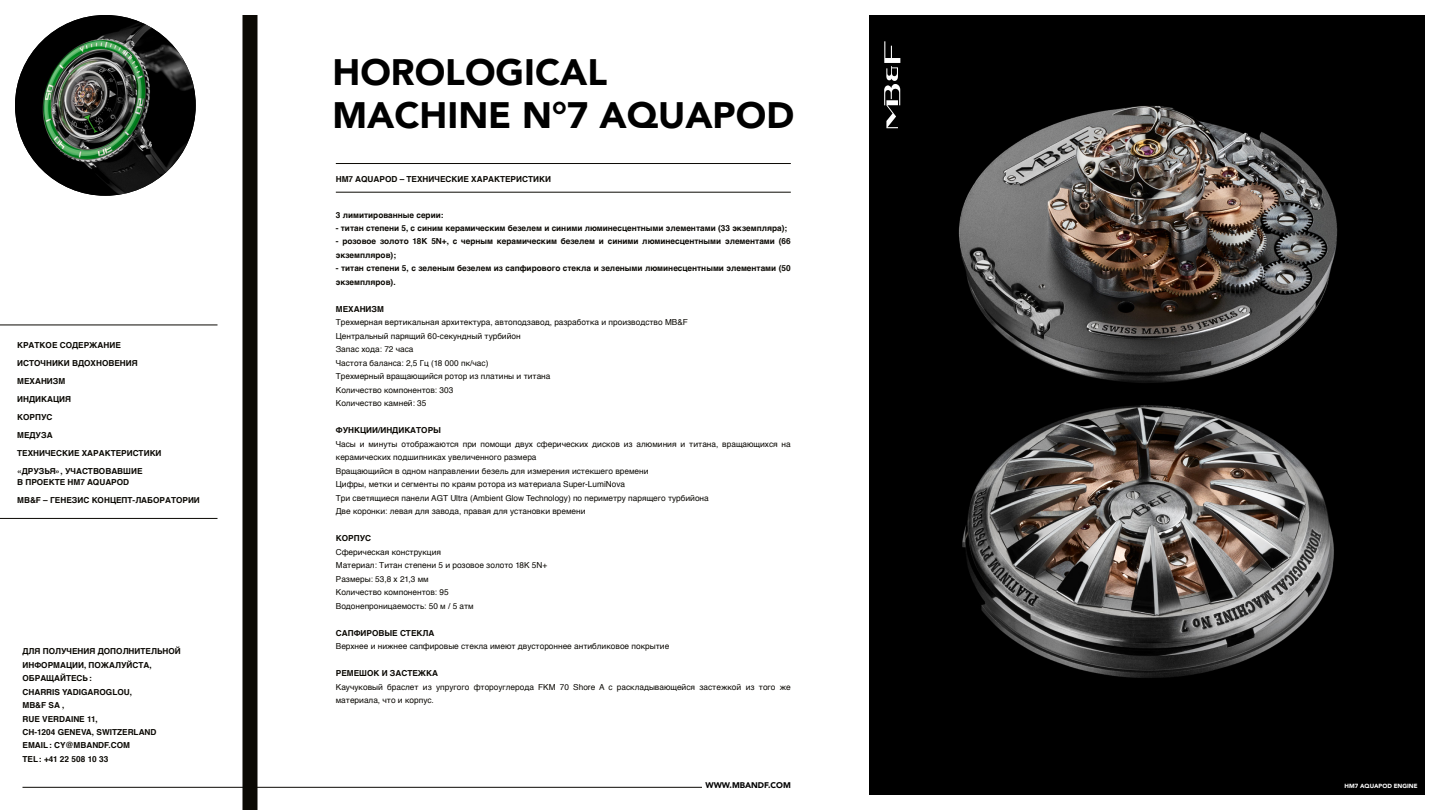
<style>
.page{position:relative;width:1440px;height:810px;background:#fff}
.page>*{position:absolute;margin:0;border:0;box-sizing:border-box;transform-origin:0 0}
.t1{font:900 36.75px/42.8px "Avenir";color:#000}
.t2{font:8.25px/13.5px "Helvetica";color:#0b0904}
.t3{font:700 8.25px/13.5px "Helvetica";color:#0b0904}
.t4{font:900 8.25px "Avenir";color:#000}
.t5{font:900 6px "Avenir";color:#fff}
</style>
<div class="page">
<hr style="left:22px;top:787px;width:680px;height:1px;background:#0b0904">
<hr style="left:336px;top:163px;width:455px;height:1px;background:#0b0904">
<img style="left:15px;top:15px;width:181px;height:181px;border-radius:90px">
<div style="left:242px;top:15px;width:15px;height:795px;background:#0b0904"></div>
<hr style="left:0;top:325px;width:218px;height:1px;background:#0b0904">
<hr style="left:0;top:518px;width:218px;height:1px;background:#0b0904">
<hr style="left:336px;top:192px;width:455px;height:1px;background:#0b0904">
<img style="left:869px;top:15px;width:556px;height:780px">
<svg style="left:884px;top:41px;width:16px;height:87px"></svg>
<p class="t3" style="left:17px;top:336px;width:146px;line-height:18px">КРАТКОЕ СОДЕРЖАНИЕ<br>ИСТОЧНИКИ ВДОХНОВЕНИЯ<br>МЕХАНИЗМ<br>ИНДИКАЦИЯ<br>КОРПУС<br>МЕДУЗА<br>ТЕХНИЧЕСКИЕ ХАРАКТЕРИСТИКИ «ДРУЗЬЯ», УЧАСТВОВАВШИЕ</p>
<p class="t3" style="left:17px;top:473px;width:184px;line-height:18px">В ПРОЕКТЕ HM7 AQUAPOD<br>MB&amp;F – ГЕНЕЗИС КОНЦЕПТ-ЛАБОРАТОРИИ</p>
<p class="t3" style="left:22px;top:644px;width:160px">ДЛЯ ПОЛУЧЕНИЯ ДОПОЛНИТЕЛЬНОЙ<br>ИНФОРМАЦИИ, ПОЖАЛУЙСТА,<br>ОБРАЩАЙТЕСЬ:<br>CHARRIS YADIGAROGLOU,<br>MB&amp;F SA ,<br>RUE VERDAINE 11,<br>CH-1204 GENEVA, SWITZERLAND<br>EMAIL: CY@MBANDF.COM<br>TEL: +41 22 508 10 33</p>
<h1 class="t1" style="left:332px;top:50px;width:463px">HOROLOGICAL<br>MACHINE N°7 AQUAPOD</h1>
<p class="t3" style="left:336px;top:172px;width:217px">HM7 AQUAPOD – ТЕХНИЧЕСКИЕ ХАРАКТЕРИСТИКИ</p>
<p class="t3" style="left:336px;top:208px;width:109px">3 лимитированные серии:</p>
<p class="t3" style="left:336px;top:221px;width:453px">- титан степени 5, с синим керамическим безелем и синими люминесцентными элементами (33 экземпляра);</p>
<p class="t3" style="left:336px;top:235px;width:456px">- розовое золото 18К 5N+, с черным керамическим безелем и синими люминесцентными элементами (66 экземпляров);</p>
<p class="t3" style="left:336px;top:262px;width:456px">- титан степени 5, с зеленым безелем из сапфирового стекла и зелеными люминесцентными элементами (50 экземпляров).</p>
<p class="t3" style="left:336px;top:302px;width:50px">МЕХАНИЗМ</p>
<p class="t2" style="left:336px;top:316px;width:354px">Трехмерная вертикальная архитектура, автоподзавод, разработка и производство MB&amp;F Центральный парящий 60-секундный турбийон<br>Запас хода: 72 часа<br>Частота баланса: 2,5 Гц (18 000 пк/час)<br>Трехмерный вращающийся ротор из платины и титана<br>Количество компонентов: 303<br>Количество камней: 35</p>
<p class="t3" style="left:336px;top:424px;width:107px">ФУНКЦИИ/ИНДИКАТОРЫ</p>
<p class="t2" style="left:336px;top:438px;width:456px">Часы и минуты отображаются при помощи двух сферических дисков из алюминия и титана, вращающихся на керамических подшипниках увеличенного размера<br>Вращающийся в одном направлении безель для измерения истекшего времени<br>Цифры, метки и сегменты по краям ротора из материала Super-LumiNova<br>Три светящиеся панели AGT Ultra (Ambient Glow Technology) по периметру парящего турбийона<br>Две коронки: левая для завода, правая для установки времени</p>
<p class="t3" style="left:336px;top:532px;width:37px">КОРПУС</p>
<p class="t2" style="left:336px;top:546px;width:213px">Сферическая конструкция<br>Материал: Титан степени 5 и розовое золото 18K 5N+<br>Размеры: 53,8 x 21,3 мм<br>Количество компонентов: 95<br>Водонепроницаемость: 50 м / 5 атм</p>
<p class="t3" style="left:336px;top:626px;width:100px">САПФИРОВЫЕ СТЕКЛА</p>
<p class="t2" style="left:336px;top:640px;width:335px">Верхнее и нижнее сапфировые стекла имеют двустороннее антибликовое покрытие</p>
<p class="t3" style="left:336px;top:667px;width:104px">РЕМЕШОК И ЗАСТЕЖКА</p>
<p class="t2" style="left:336px;top:681px;width:457px">Каучуковый браслет из упругого фтороуглерода FKM 70 Shore A с раскладывающейся застежкой из того же материала, что и корпус.</p>
<p class="t4" style="left:705px;top:778px;width:87px">WWW.MBANDF.COM</p>
<p class="t5" style="left:1345px;top:780px;width:74px">HM7 AQUAPOD ENGINE</p>
</div>
